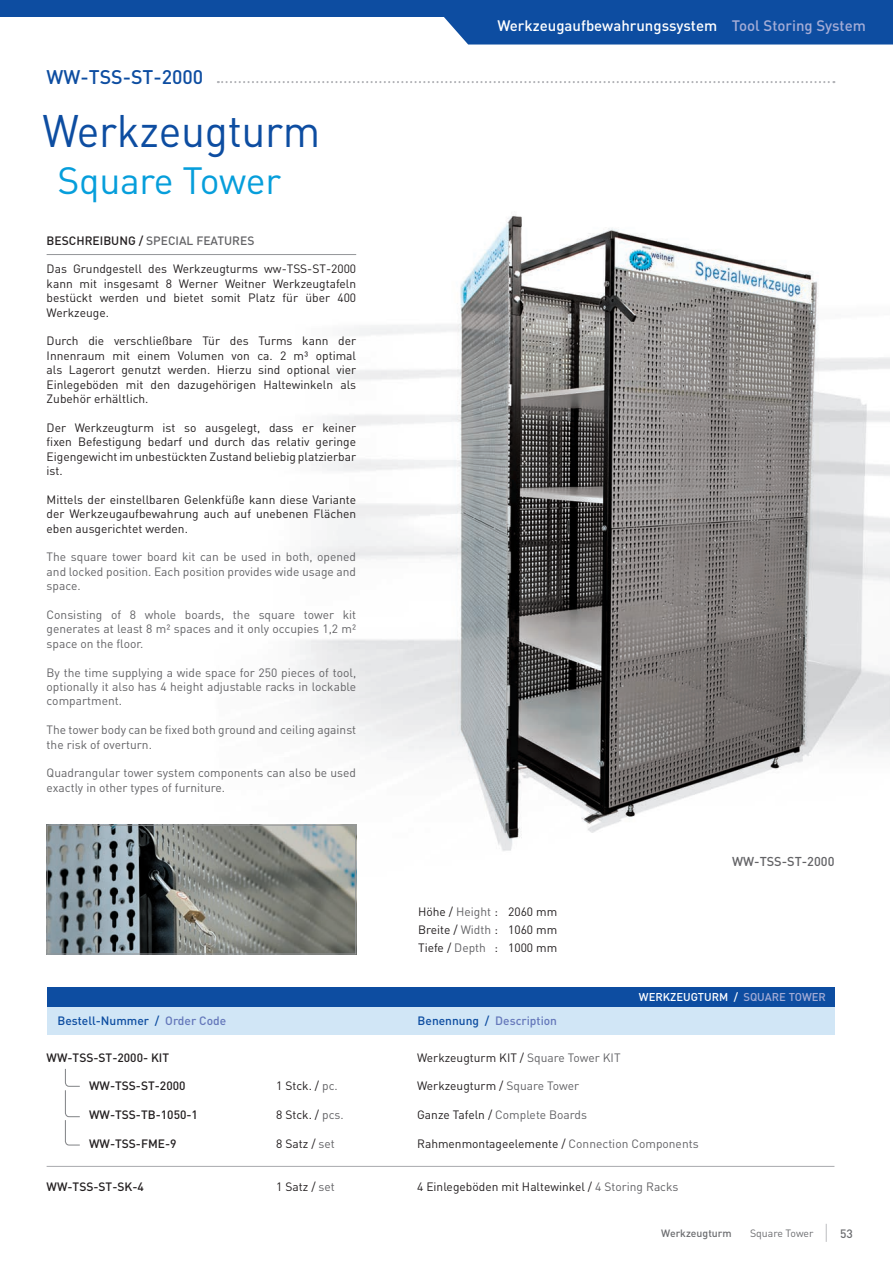
<style>
.page{position:relative;width:893px;height:1263px;background:#fff}
.page>*{position:absolute;margin:0;border:0;box-sizing:border-box;transform-origin:0 0}
.t1{font:45px "DIN Pro";letter-spacing:-.01em;color:#0d4da1;scale:.95 1}
.t2{font:37.5px "DIN Pro";letter-spacing:-.01em;color:#069edb}
.t3{font:500 19.5px "DIN Pro";color:#0d4da1}
.t4{font:500 15px "DIN Pro";color:#fff}
.t5{font:500 12.75px "DIN Pro";color:#636366}
.t6{font:12px/14.4px "DIN Pro";color:#231f20;text-align:justify}
.t7{font:12px/14.4px "DIN Pro";color:#636366;text-align:justify}
.t8{font:500 12px "DIN Pro";color:#231f20}
.t9{font:500 12px "DIN Pro";color:#636366}
.t10{font:500 12px "DIN Pro";color:#0d4da1}
.t11{font:500 12px "DIN Pro";color:#6578bb}
.t12{font:500 12px "DIN Pro";color:#6c6d70}
.t13{font:500 11.25px "DIN Pro";color:#fff}
.t14{font:500 10.5px "DIN Pro";color:#6c6d70}
.t15{font:10.5px "DIN Pro";color:#6c6d70}
.s1{color:#231f20}
.s2{color:#a4acd6}
.s3{color:#636366}
.s4{color:#6578bb}
.s5{color:#0d4da1}
</style>
<div class="page">
<div style="left:444px;top:17px;width:449px;height:28px;background:#0d4da1"></div>
<div style="left:0;top:0;width:893px;height:17px;background:#0d4da1"></div>
<svg style="left:826px;top:1224px;width:1px;height:18px"></svg>
<img style="left:215px;top:215px;width:674px;height:673px">
<svg style="left:218px;top:81px;width:616px;height:2px"></svg>
<hr style="left:47px;top:254px;width:309px;height:1px;background:#939598">
<img style="left:49px;top:827px;width:305px;height:125px">
<div style="left:47px;top:825px;width:309px;height:129px;border:1px solid #939598"></div>
<div style="left:47px;top:987px;width:787px;height:20px;background:#0d4da1"></div>
<div style="left:47px;top:1007px;width:787px;height:28px;background:#d1e6f6"></div>
<hr style="left:47px;top:1166px;width:787px;height:1px;background:#a8a9ad">
<svg style="left:65px;top:1068px;width:15px;height:78px"></svg>
<h3 class="t3" style="left:47px;top:64px;width:158px">WW-TSS-ST-2000</h3>
<h1 class="t1" style="left:43px;top:101px;width:294px">Werkzeugturm</h1>
<h2 class="t2" style="left:58px;top:155px;width:225px">Square Tower</h2>
<p class="t9" style="left:47px;top:232px;width:209px"><span class="s1">BESCHREIBUNG /</span> SPECIAL FEATURES</p>
<p class="t6" style="left:47px;top:261px;width:311px">Das Grundgestell des Werkzeugturms ww-TSS-ST-2000 kann mit insgesamt 8 Werner Weitner Werkzeugtafeln bestückt werden und bietet somit Platz für über 400<br>Werkzeuge.</p>
<p class="t6" style="left:47px;top:333px;width:311px">Durch die verschließbare Tür des Turms kann der Innenraum mit einem Volumen von ca. 2 m³ optimal als Lagerort genutzt werden. Hierzu sind optional vier Einlegeböden mit den dazugehörigen Haltewinkeln als Zubehör erhältlich.</p>
<p class="t6" style="left:47px;top:420px;width:311px">Der Werkzeugturm ist so ausgelegt, dass er keiner fixen Befestigung bedarf und durch das relativ geringe Eigengewicht im unbestückten Zustand beliebig platzierbar ist.</p>
<p class="t6" style="left:47px;top:492px;width:311px">Mittels der einstellbaren Gelenkfüße kann diese Variante der Werkzeugaufbewahrung auch auf unebenen Flächen eben ausgerichtet werden.</p>
<p class="t7" style="left:47px;top:549px;width:311px">The square tower board kit can be used in both, opened and locked position. Each position provides wide usage and space.</p>
<p class="t7" style="left:47px;top:607px;width:311px">Consisting of 8 whole boards, the square tower kit generates at least 8 m² spaces and it only occupies 1,2 m² space on the floor.</p>
<p class="t7" style="left:47px;top:665px;width:311px">By the time supplying a wide space for 250 pieces of tool, optionally it also has 4 height adjustable racks in lockable compartment.</p>
<p class="t7" style="left:47px;top:722px;width:311px">The tower body can be fixed both ground and ceiling against the risk of overturn.</p>
<p class="t7" style="left:47px;top:765px;width:311px">Quadrangular tower system components can also be used exactly in other types of furniture.</p>
<p class="t4" style="left:497px;top:15px;width:370px">Werkzeugaufbewahrungssystem <span class="s2">Tool Storing System</span></p>
<p class="t6" style="left:418px;top:902px;width:141px;line-height:18px">Höhe / <span class="s3">Height</span> : 2060 mm Breite / <span class="s3">Width</span> : 1060 mm Tiefe / <span class="s3">Depth</span> : 1000 mm</p>
<p class="t5" style="left:732px;top:852px;width:104px">WW-TSS-ST-2000</p>
<p class="t13" style="left:639px;top:989px;width:189px">WERKZEUGTURM / <span class="s2">SQUARE TOWER</span></p>
<p class="t10" style="left:58px;top:1012px;width:170px">Bestell-Nummer / <span class="s4">Order Code</span></p>
<p class="t11" style="left:418px;top:1012px;width:141px"><span class="s5">Benennung /</span> Description</p>
<p class="t8" style="left:47px;top:1049px;width:124px">WW-TSS-ST-2000- KIT</p>
<p class="t6" style="left:417px;top:1050px;width:205px">Werkzeugturm KIT / <span class="s3">Square Tower KIT</span></p>
<p class="t8" style="left:89px;top:1078px;width:98px">WW-TSS-ST-2000</p>
<p class="t6" style="left:276px;top:1078px;width:63px">1 Stck. / <span class="s3">pc.</span></p>
<p class="t6" style="left:417px;top:1078px;width:163px">Werkzeugturm / <span class="s3">Square Tower</span></p>
<p class="t8" style="left:89px;top:1107px;width:110px">WW-TSS-TB-1050-1</p>
<p class="t6" style="left:276px;top:1107px;width:69px">8 Stck. / <span class="s3">pcs.</span></p>
<p class="t7" style="left:417px;top:1107px;width:171px"><span class="s1">Ganze Tafeln /</span> Complete Boards</p>
<p class="t8" style="left:89px;top:1135px;width:89px">WW-TSS-FME-9</p>
<p class="t6" style="left:276px;top:1136px;width:60px">8 Satz / <span class="s3">set</span></p>
<p class="t6" style="left:417px;top:1136px;width:283px">Rahmenmontageelemente / <span class="s3">Connection Components</span></p>
<p class="t8" style="left:47px;top:1179px;width:99px">WW-TSS-ST-SK-4</p>
<p class="t6" style="left:276px;top:1179px;width:60px">1 Satz / <span class="s3">set</span></p>
<p class="t6" style="left:417px;top:1179px;width:263px">4 Einlegeböden mit Haltewinkel / <span class="s3">4 Storing Racks</span></p>
<p class="t14" style="left:661px;top:1226px;width:72px">Werkzeugturm</p>
<p class="t15" style="left:750px;top:1226px;width:65px">Square Tower</p>
<p class="t12" style="left:840px;top:1225px;width:14px">53</p>
</div>
